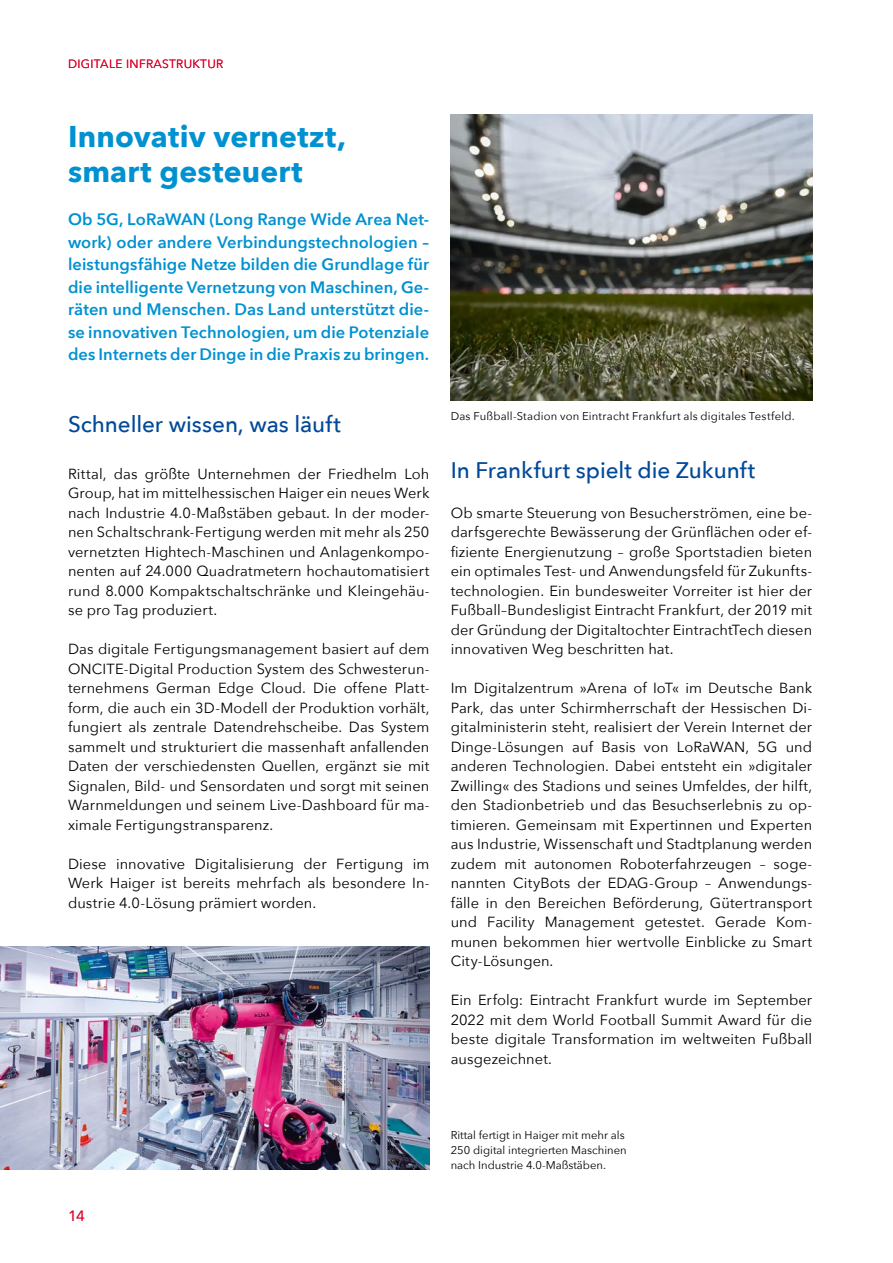
<style>
.page{position:relative;width:893px;height:1263px;background:#fff}
.page>*{position:absolute;margin:0;border:0;box-sizing:border-box;transform-origin:0 0}
.t1{font:700 30px/34.5px "Avenir Next";letter-spacing:.005em;color:#0091d1}
.t2{font:500 22.5px "Avenir Next";letter-spacing:-.005em;color:#004999}
.t3{font:600 16.5px/22.5px "Avenir Next";letter-spacing:.005em;color:#0091d1;text-align:justify}
.t4{font:500 15px "Avenir Next";color:#dd0029}
.t5{font:14.7px/19.5px "Avenir Next";letter-spacing:.005em;color:#000;text-align:justify}
.t6{font:12px "Avenir Next";letter-spacing:.025em;color:#dd0029}
.t7{font:11.25px/15px "Avenir Next";color:#000}
</style>
<div class="page">
<img style="left:0;top:947px;width:429px;height:222px">
<img style="left:451px;top:115px;width:361px;height:286px">
<h2 class="t6" style="left:68px;top:54px;width:157px">DIGITALE INFRASTRUKTUR</h2>
<h2 class="t1" style="left:68px;top:119px;width:280px">Innovativ vernetzt, smart gesteuert</h2>
<p class="t3" style="left:68px;top:208px;width:363px">Ob 5G, LoRaWAN (Long Range Wide Area Net&shy;work) oder andere Verbindungstechnologien – leistungsfähige Netze bilden die Grundlage für die intelligente Vernetzung von Maschinen, Ge&shy;räten und Menschen. Das Land unterstützt die&shy;se innovativen Technologien, um die Potenziale des Internets der Dinge in die Praxis zu bringen.</p>
<h3 class="t2" style="left:68px;top:405px;width:274px">Schneller wissen, was läuft</h3>
<p class="t5" style="left:68px;top:463px;width:363px">Rittal, das größte Unternehmen der Friedhelm Loh Group, hat im mittelhessischen Haiger ein neues Werk nach Industrie 4.0-Maßstäben gebaut. In der moder&shy;nen Schaltschrank-Fertigung werden mit mehr als 250 vernetzten Hightech-Maschinen und Anlagenkompo&shy;nenten auf 24.000 Quadratmetern hochautomatisiert rund 8.000 Kompaktschaltschränke und Kleingehäu&shy;se pro Tag produziert.</p>
<p class="t5" style="left:68px;top:639px;width:363px">Das digitale Fertigungsmanagement basiert auf dem ONCITE-Digital Production System des Schwesterun&shy;ternehmens German Edge Cloud. Die offene Platt&shy;form, die auch ein 3D-Modell der Produktion vorhält, fungiert als zentrale Datendrehscheibe. Das System sammelt und strukturiert die massenhaft anfallenden Daten der verschiedensten Quellen, ergänzt sie mit Signalen, Bild- und Sensordaten und sorgt mit seinen Warnmeldungen und seinem Live-Dashboard für ma&shy;ximale Fertigungstransparenz.</p>
<p class="t5" style="left:68px;top:853px;width:363px">Diese innovative Digitalisierung der Fertigung im Werk Haiger ist bereits mehrfach als besondere In&shy;dustrie 4.0-Lösung prämiert worden.</p>
<p class="t7" style="left:451px;top:408px;width:345px">Das Fußball-Stadion von Eintracht Frankfurt als digitales Testfeld.</p>
<h3 class="t2" style="left:451px;top:451px;width:306px">In Frankfurt spielt die Zukunft</h3>
<p class="t5" style="left:451px;top:502px;width:363px">Ob smarte Steuerung von Besucherströmen, eine be&shy;darfsgerechte Bewässerung der Grünflächen oder ef&shy;fiziente Energienutzung – große Sportstadien bieten ein optimales Test- und Anwendungsfeld für Zukunfts&shy;technologien. Ein bundesweiter Vorreiter ist hier der Fußball–Bundesligist Eintracht Frankfurt, der 2019 mit der Gründung der Digitaltochter EintrachtTech diesen innovativen Weg beschritten hat.</p>
<p class="t5" style="left:451px;top:678px;width:363px">Im Digitalzentrum »Arena of IoT« im Deutsche Bank Park, das unter Schirmherrschaft der Hessischen Di&shy;gitalministerin steht, realisiert der Verein Internet der Dinge-Lösungen auf Basis von LoRaWAN, 5G und anderen Technologien. Dabei entsteht ein »digitaler Zwilling« des Stadions und seines Umfeldes, der hilft, den Stadionbetrieb und das Besuchserlebnis zu op&shy;timieren. Gemeinsam mit Expertinnen und Experten aus Industrie, Wissenschaft und Stadtplanung werden zudem mit autonomen Roboterfahrzeugen – soge&shy;nannten CityBots der EDAG-Group – Anwendungs&shy;fälle in den Bereichen Beförderung, Gütertransport und Facility Management getestet. Gerade Kom&shy;munen bekommen hier wertvolle Einblicke zu Smart City-Lösungen.</p>
<p class="t5" style="left:451px;top:989px;width:363px">Ein Erfolg: Eintracht Frankfurt wurde im September 2022 mit dem World Football Summit Award für die beste digitale Transformation im weltweiten Fußball ausgezeichnet.</p>
<p class="t4" style="left:68px;top:1203px;width:18px">14</p>
<p class="t7" style="left:451px;top:1127px;width:178px">Rittal fertigt in Haiger mit mehr als<br>250 digital integrierten Maschinen nach Industrie 4.0-Maßstäben.</p>
</div>
